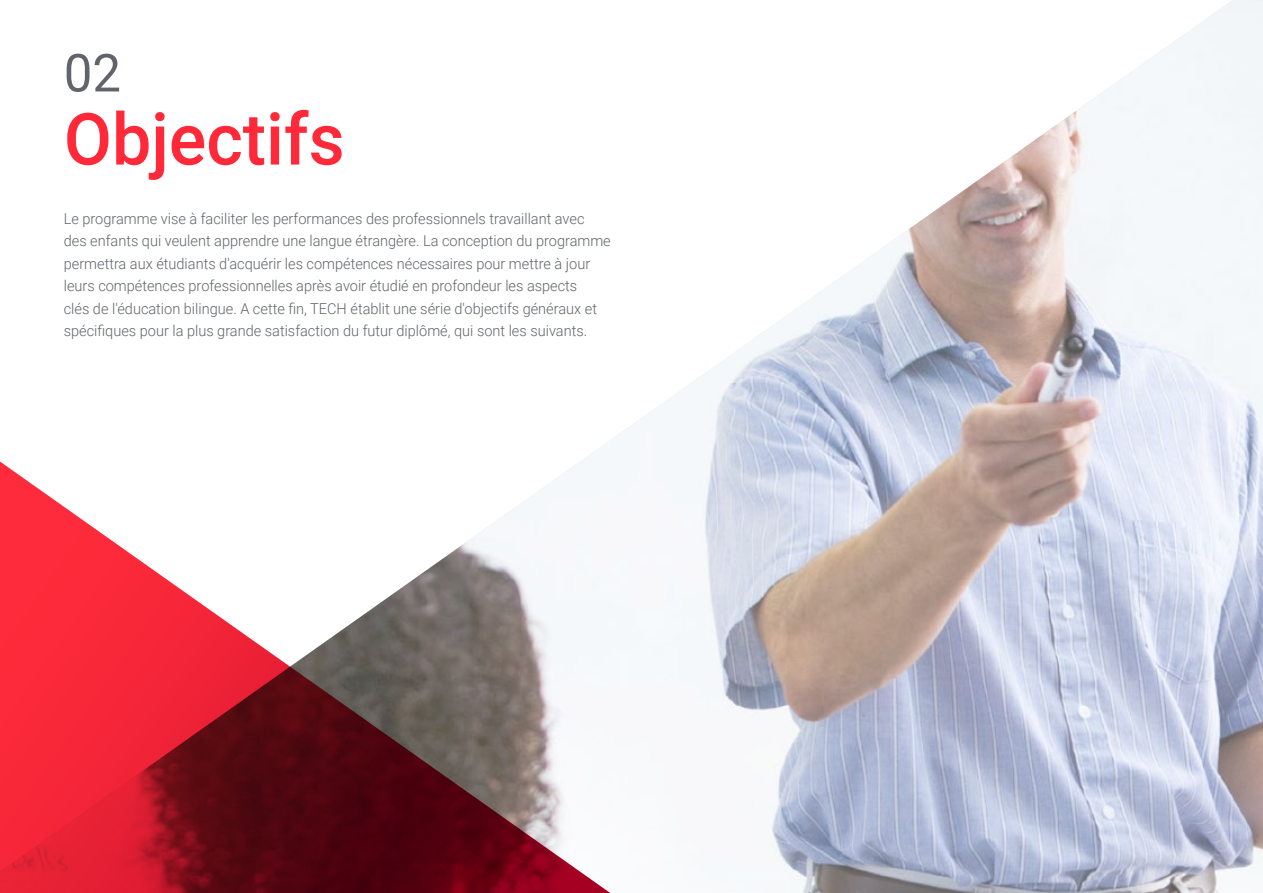
<style>
.page{position:relative;width:1263px;height:893px;background:#fff}
.page>*{position:absolute;margin:0;border:0;box-sizing:border-box;transform-origin:0 0}
.t1{font:500 72px "Roboto";color:#ff293a}
.t2{font:52.5px "Roboto";color:#61646a}
.t3{font:300 15px/22.5px "Roboto";color:#61646a}
</style>
<div class="page">
<img style="left:603px;top:0;width:660px;height:893px">
<svg style="left:0;top:446px;width:640px;height:447px"></svg>
<h2 class="t2" style="left:64px;top:36px;width:59px">02</h2>
<h1 class="t1" style="left:64px;top:89px;width:282px">Objectifs</h1>
<p class="t3" style="left:64px;top:207px;width:548px">Le programme vise à faciliter les performances des professionnels travaillant avec des enfants qui veulent apprendre une langue étrangère. La conception du programme permettra aux étudiants d'acquérir les compétences nécessaires pour mettre à jour leurs compétences professionnelles après avoir étudié en profondeur les aspects<br>clés de l'éducation bilingue. A cette fin, TECH établit une série d'objectifs généraux et spécifiques pour la plus grande satisfaction du futur diplômé, qui sont les suivants.</p>
</div>
